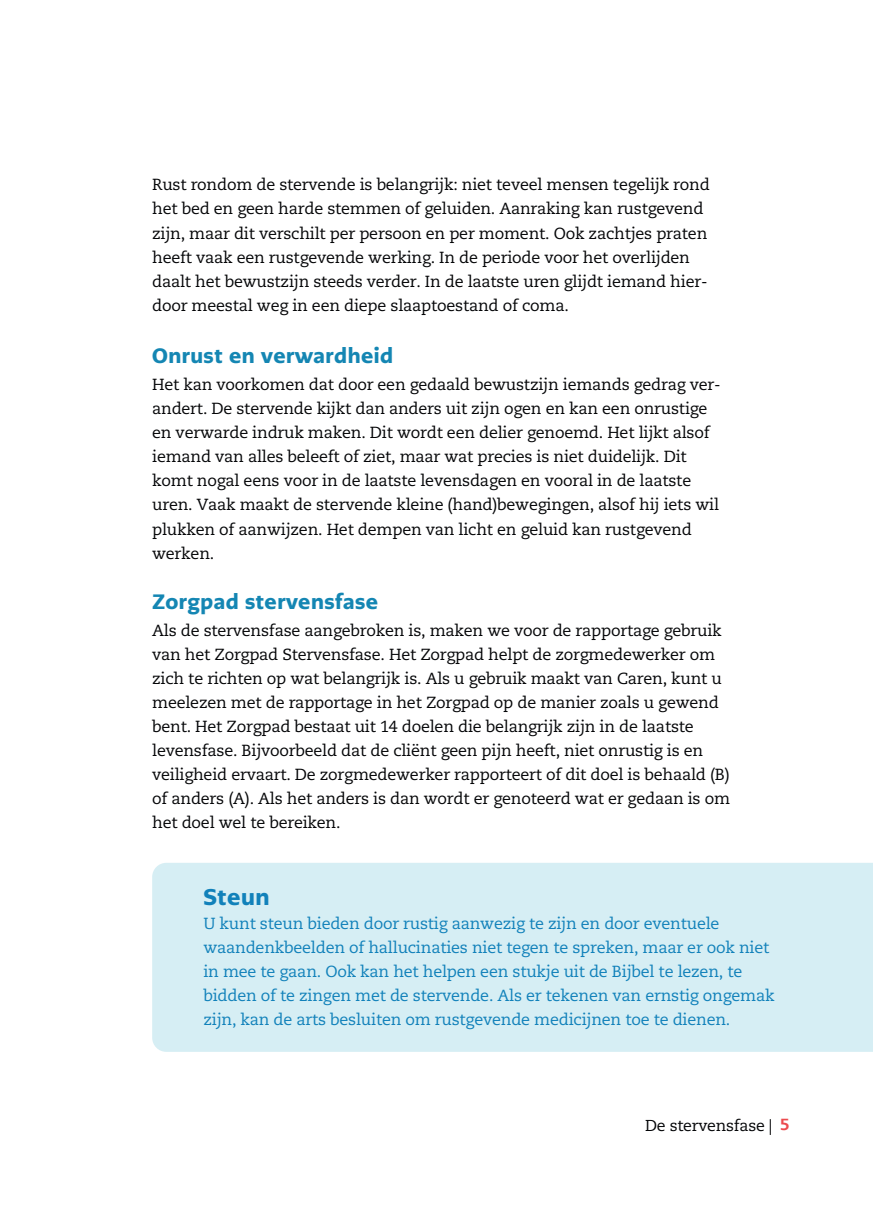
<style>
.page{position:relative;width:873px;height:1224px;background:#fff}
.page>*{position:absolute;margin:0;border:0;box-sizing:border-box;transform-origin:0 0}
.t1{font:900 22.6px "PMN Caecilia Sans Text";letter-spacing:.02em;color:#1181ba}
.t2{font:900 20.8px "PMN Caecilia Sans Text";letter-spacing:.02em;color:#1486b3}
.t3{font:16px/24px "Caecilia LT Pro 55 Roman";letter-spacing:-.015em;color:#040507}
.t4{font:16px/24px "Caecilia LT Pro 55 Roman";letter-spacing:-.015em;color:#1181ba}
.t5{font:15.8px "Caecilia LT Pro 55 Roman";letter-spacing:-.015em;color:#040507}
.s1{font-family:"Caecilia LT Pro 85";font-weight:800;font-size:16px;color:#ec4a4e}
</style>
<div class="page">
<div style="left:152px;top:863px;width:721px;height:189px;background:#d6eef4"></div>
<p class="t3" style="left:152px;top:173px;width:559px">Rust rondom de stervende is belangrijk: niet teveel mensen tegelijk rond het bed en geen harde stemmen of geluiden. Aanraking kan rustgevend zijn, maar dit verschilt per persoon en per moment. Ook zachtjes praten heeft vaak een rustgevende werking. In de periode voor het overlijden daalt het bewustzijn steeds verder. In de laatste uren glijdt iemand hier&shy;door meestal weg in een diepe slaaptoestand of coma.</p>
<h2 class="t2" style="left:152px;top:342px;width:243px">Onrust en verwardheid</h2>
<p class="t3" style="left:152px;top:372px;width:570px">Het kan voorkomen dat door een gedaald bewustzijn iemands gedrag ver&shy;andert. De stervende kijkt dan anders uit zijn ogen en kan een onrustige en verwarde indruk maken. Dit wordt een delier genoemd. Het lijkt alsof iemand van alles beleeft of ziet, maar wat precies is niet duidelijk. Dit komt nogal eens voor in de laatste levensdagen en vooral in de laatste uren. Vaak maakt de stervende kleine (hand)bewegingen, alsof hij iets wil plukken of aanwijzen. Het dempen van licht en geluid kan rustgevend werken.</p>
<h2 class="t2" style="left:152px;top:587px;width:227px">Zorgpad stervensfase</h2>
<p class="t3" style="left:152px;top:618px;width:579px">Als de stervensfase aangebroken is, maken we voor de rapportage gebruik van het Zorgpad Stervensfase. Het Zorgpad helpt de zorgmedewerker om zich te richten op wat belangrijk is. Als u gebruik maakt van Caren, kunt u meelezen met de rapportage in het Zorgpad op de manier zoals u gewend bent. Het Zorgpad bestaat uit 14 doelen die belangrijk zijn in de laatste levensfase. Bijvoorbeeld dat de cliënt geen pijn heeft, niet onrustig is en veiligheid ervaart. De zorgmedewerker rapporteert of dit doel is behaald (B) of anders (A). Als het anders is dan wordt er genoteerd wat er gedaan is om het doel wel te bereiken.</p>
<h1 class="t1" style="left:203px;top:881px;width:68px">Steun</h1>
<p class="t4" style="left:203px;top:911px;width:573px">U kunt steun bieden door rustig aanwezig te zijn en door eventuele waandenkbeelden of hallucinaties niet tegen te spreken, maar er ook niet in mee te gaan. Ook kan het helpen een stukje uit de Bijbel te lezen, te bidden of te zingen met de stervende. Als er tekenen van ernstig ongemak zijn, kan de arts besluiten om rustgevende medicijnen toe te dienen.</p>
<p class="t5" style="left:645px;top:1115px;width:146px">De stervensfase | <span class="s1">5</span></p>
</div>
